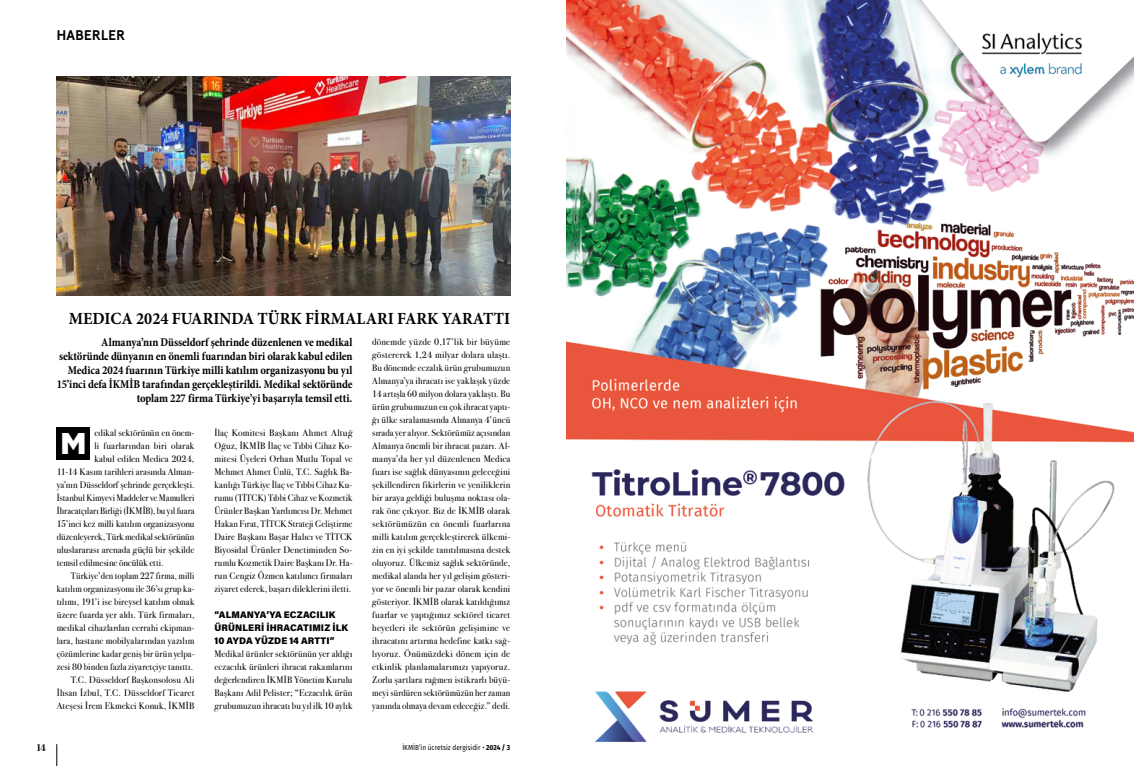
<style>
.page{position:relative;width:1134px;height:766px;background:#fff}
.page>*{position:absolute;margin:0;border:0;box-sizing:border-box;transform-origin:0 0}
.t1{font:900 30px "Gotham";color:#fff}
.t2{font:700 17px "Minion Pro";color:#000;scale:.95 1}
.t3{font:700 14px "Apercu";color:#000}
.t4{font:700 condensed 12px/14px "Minion Pro";letter-spacing:-.005em;color:#000;text-align:right;scale:.96 1}
.t5{font:9.5px/13px "Bodoni Svty Two ITCTT";letter-spacing:.015em;color:#000;text-align:justify}
.t6{font:9.5px "Bodoni Svty Two ITCTT";letter-spacing:.015em;color:#000;scale:.96 1}
.t7{font:900 9.5px/13px "Acumin Pro";letter-spacing:.015em;color:#000}
.t8{font:9.5px "Bodoni Svty Two ITCTT";letter-spacing:.015em;color:#000;scale:.95 1}
.t9{font:700 9.5px "Abril Display";color:#000}
.t10{font:7.2px "Fira Sans Condensed";color:#000}
.s1{font-weight:700}
</style>
<div class="page">
<svg style="left:57px;top:744px;width:1px;height:21px"></svg>
<div style="left:57px;top:427px;width:33px;height:32px;background:#000"></div>
<img style="left:57px;top:77px;width:453px;height:218px">
<img style="left:567px;top:0;width:567px;height:742px">
<h3 class="t3" style="left:56px;top:27px;width:70px">HABERLER</h3>
<h2 class="t2" style="left:69px;top:306px;width:466px">MEDICA 2024 FUARINDA TÜRK FİRMALARI FARK YARATTI</h2>
<p class="t4" style="left:57px;top:335px;width:309px">Almanya’nın Düsseldorf şehrinde düzenlenen ve medikal sektöründe dünyanın en önemli fuarından biri olarak kabul edilen Medica 2024 fuarının Türkiye milli katılım organizasyonu bu yıl 15’inci defa İKMİB tarafından gerçekleştirildi. Medikal sektöründe toplam 227 firma Türkiye’yi başarıyla temsil etti.</p>
<p class="t5" style="left:94px;top:425px;width:101px">edikal sektörünün en önem-</p>
<p class="t5" style="left:94px;top:438px;width:101px">li fuarlarından biri olarak</p>
<p class="t5" style="left:94px;top:451px;width:101px">kabul edilen Medica 2024,</p>
<p class="t5" style="left:57px;top:464px;width:139px">11-14 Kasım tarihleri arasında Alman-</p>
<p class="t5" style="left:57px;top:477px;width:139px">ya’nın Düsseldorf şehrinde gerçekleşti.</p>
<p class="t6" style="left:57px;top:490px;width:145px">İstanbul Kimyevi Maddeler ve Mamulleri</p>
<p class="t6" style="left:57px;top:503px;width:145px">İhracatçıları Birliği (İKMİB), bu yıl fuara</p>
<p class="t5" style="left:57px;top:516px;width:139px">15’inci kez milli katılım organizasyonu</p>
<p class="t5" style="left:57px;top:529px;width:139px">düzenleyerek, Türk medikal sektörünün</p>
<p class="t5" style="left:57px;top:542px;width:139px">uluslararası arenada güçlü bir şekilde</p>
<p class="t5" style="left:57px;top:555px;width:108px">temsil edilmesine öncülük etti.</p>
<p class="t8" style="left:71px;top:568px;width:132px">Türkiye’den toplam 227 firma, milli</p>
<p class="t6" style="left:57px;top:581px;width:145px">katılım organizasyonu ile 36’sı grup ka-</p>
<p class="t5" style="left:57px;top:594px;width:139px">tılımı, 191’i ise bireysel katılım olmak</p>
<p class="t5" style="left:57px;top:607px;width:139px">üzere fuarda yer aldı. Türk firmaları,</p>
<p class="t5" style="left:57px;top:620px;width:139px">medikal cihazlardan cerrahi ekipman-</p>
<p class="t5" style="left:57px;top:633px;width:139px">lara, hastane mobilyalarından yazılım</p>
<p class="t6" style="left:57px;top:646px;width:145px">çözümlerine kadar geniş bir ürün yelpa-</p>
<p class="t5" style="left:57px;top:659px;width:138px">zesi 80 binden fazla ziyaretçiye tanıttı.</p>
<p class="t5" style="left:71px;top:672px;width:125px">T.C. Düsseldorf Başkonsolosu Ali</p>
<p class="t5" style="left:57px;top:685px;width:139px">İhsan İzbul, T.C. Düsseldorf Ticaret</p>
<p class="t5" style="left:57px;top:698px;width:139px">Ateşesi İrem Ekmekci Konuk, İKMİB</p>
<p class="t5" style="left:372px;top:334px;width:139px">dönemde yüzde 0,17’lik bir büyüme göstererek 1,24 milyar dolara ulaştı.<br>Bu dönemde eczalık ürün grubumuzun Almanya’ya ihracatı ise yaklaşık yüzde 14 artışla 60 milyon dolara yaklaştı. Bu ürün grubumuzun en çok ihracat yaptı&shy;ğı ülke sıralamasında Almanya 4’üncü sırada yer alıyor. Sektörümüz açısından Almanya önemli bir ihracat pazarı. Al&shy;manya’da her yıl düzenlenen Medica fuarı ise sağlık dünyasının geleceğini şekillendiren fikirlerin ve yeniliklerin bir araya geldiği buluşma noktası ola&shy;rak öne çıkıyor. Biz de İKMİB olarak sektörümüzün en önemli fuarlarına milli katılım gerçekleştirerek ülkemi&shy;zin en iyi şekilde tanıtılmasına destek oluyoruz. Ülkemiz sağlık sektöründe, medikal alanda her yıl gelişim gösteri&shy;yor ve önemli bir pazar olarak kendini gösteriyor. İKMİB olarak katıldığımız fuarlar ve yaptığımız sektörel ticaret heyetleri ile sektörün gelişimine ve ihracatını artırma hedefine katkı sağ&shy;lıyoruz. Önümüzdeki dönem için de etkinlik planlamalarımızı yapıyoruz.<br>Zorlu şartlara rağmen istikrarlı büyü&shy;meyi sürdüren sektörümüzün her zaman yanında olmaya devam edeceğiz.” dedi.</p>
<p class="t5" style="left:214px;top:425px;width:139px">İlaç Komitesi Başkanı Ahmet Altuğ Oğuz, İKMİB İlaç ve Tıbbi Cihaz Ko&shy;mitesi Üyeleri Orhan Mutlu Topal ve Mehmet Ahmet Ünlü, T.C. Sağlık Ba&shy;kanlığı Türkiye İlaç ve Tıbbi Cihaz Ku&shy;rumu (TİTCK) Tıbbi Cihaz ve Kozmetik Ürünler Başkan Yardımcısı Dr. Mehmet Hakan Fırat, TİTCK Strateji Geliştirme Daire Başkanı Başar Halıcı ve TİTCK Biyosidal Ürünler Denetiminden So&shy;rumlu Kozmetik Daire Başkanı Dr. Ha&shy;run Cengiz Özmen katılımcı firmaları ziyaret ederek, başarı dileklerini iletti.</p>
<p class="t7" style="left:214px;top:607px;width:135px">“ALMANYA’YA ECZACILIK<br>ÜRÜNLERİ İHRACATIMIZ İLK<br>10 AYDA YÜZDE 14 ARTTI”</p>
<p class="t5" style="left:214px;top:646px;width:139px">Medikal ürünler sektörünün yer aldığı eczacılık ürünleri ihracat rakamlarını değerlendiren İKMİB Yönetim Kurulu Başkanı Adil Pelister; “Eczacılık ürün grubumuzun ihracatı bu yıl ilk 10 aylık</p>
<h1 class="t1" style="left:60px;top:422px;width:28px">M</h1>
<p class="t9" style="left:37px;top:740px;width:11px">14</p>
<p class="t10" style="left:402px;top:741px;width:109px">İKMİB’in ücretsiz dergisidir • <span class="s1">2024 / 3</span></p>
</div>
